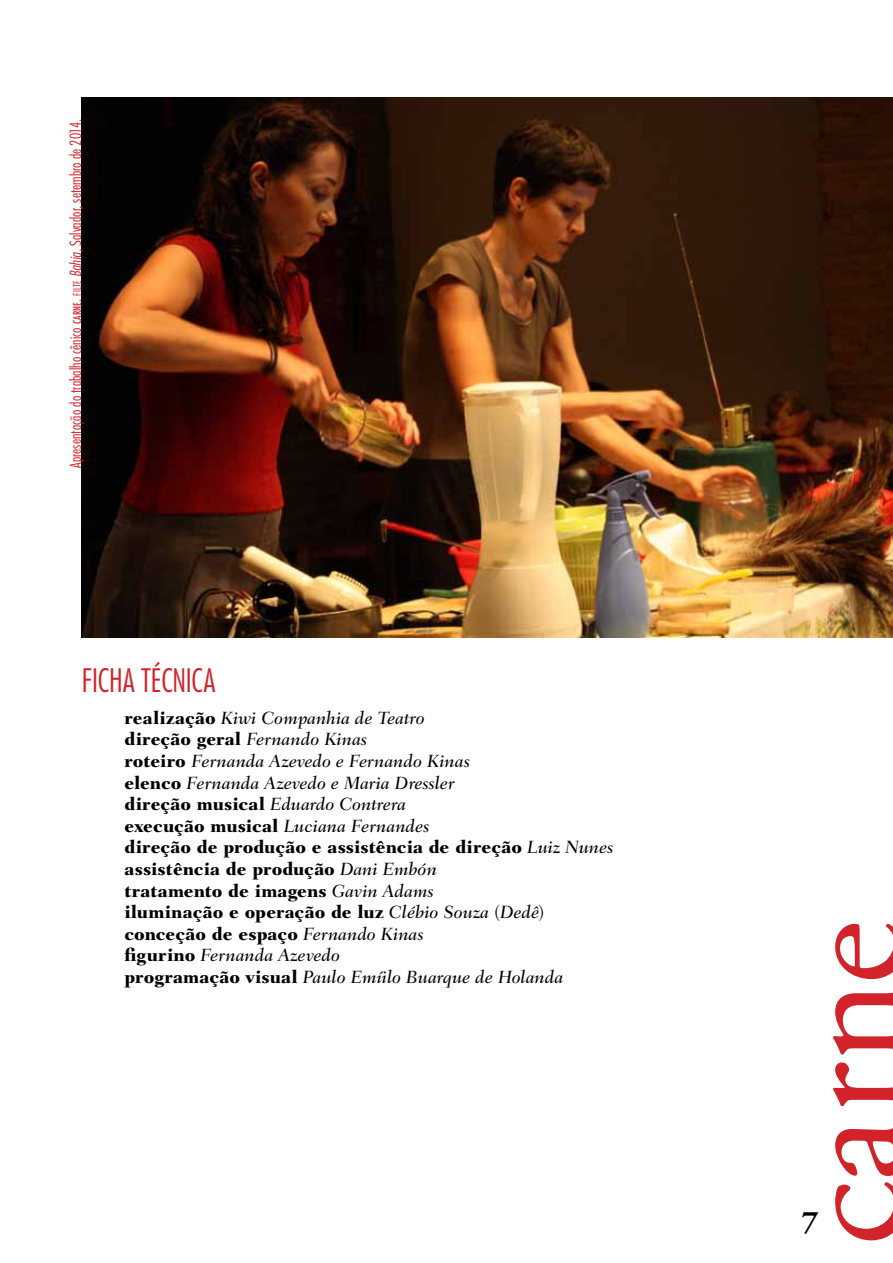
<style>
.page{position:relative;width:893px;height:1263px;background:#fff}
.page>*{position:absolute;margin:0;border:0;box-sizing:border-box;transform-origin:0 0}
.t1{font:160.95px "Adobe Garamond Pro";letter-spacing:-.005em;color:#d2232a}
.t2{font:300 condensed 31.5px "Futura Std";letter-spacing:-.01em;color:#d2232a}
.t3{font:700 31.5px "Adobe Garamond Pro";color:#000}
.t4{font:italic 500 18px/21.6px "Fairfield LT Std";color:#000}
.t5{font:300 condensed 15px "Futura Std";letter-spacing:.005em;color:#d2232a}
.s1{font-weight:400;font-size:10.5px}
.s2{font-size:10.5px}
.s3{font-style:italic}
.s4{font-weight:800;font-style:normal}
.s5{font-style:normal}
</style>
<div class="page">
<img style="left:82px;top:97px;width:810px;height:541px">
<p class="t5" style="left:67px;top:468px;width:350px;rotate:-90deg">Apresentação do trabalho cênico <span class="s1">CARNE</span>. <span class="s2">FILTE</span> <span class="s3">Bahia</span>, Salvador, setembro de 2014.</p>
<h2 class="t2" style="left:82px;top:661px;width:135px">FICHA TÉCNICA</h2>
<p class="t4" style="left:124px;top:707px;width:490px"><span class="s4">realização</span> Kiwi Companhia de Teatro<br><span class="s4">direção geral</span> Fernando Kinas<br><span class="s4">roteiro</span> Fernanda Azevedo e Fernando Kinas<br><span class="s4">elenco</span> Fernanda Azevedo e Maria Dressler<br><span class="s4">direção musical</span> Eduardo Contrera<br><span class="s4">execução musical</span> Luciana Fernandes<br><span class="s4">direção de produção e assistência de direção</span> Luiz Nunes <span class="s4">assistência de produção</span> Dani Embón<br><span class="s4">tratamento de imagens</span> Gavin Adams<br><span class="s4">iluminação e operação de luz</span> Clébio Souza <span class="s5">(</span>Dedê<span class="s5">) </span><span class="s4">conceção de espaço</span> Fernando Kinas<br><span class="s4">figurino</span> Fernanda Azevedo<br><span class="s4">programação visual</span> Paulo Emíilo Buarque de Holanda</p>
<h2 class="t3" style="left:802px;top:1204px;width:18px">7</h2>
<h1 class="t1" style="left:753px;top:1246px;width:327px;rotate:-90deg">carne</h1>
</div>
